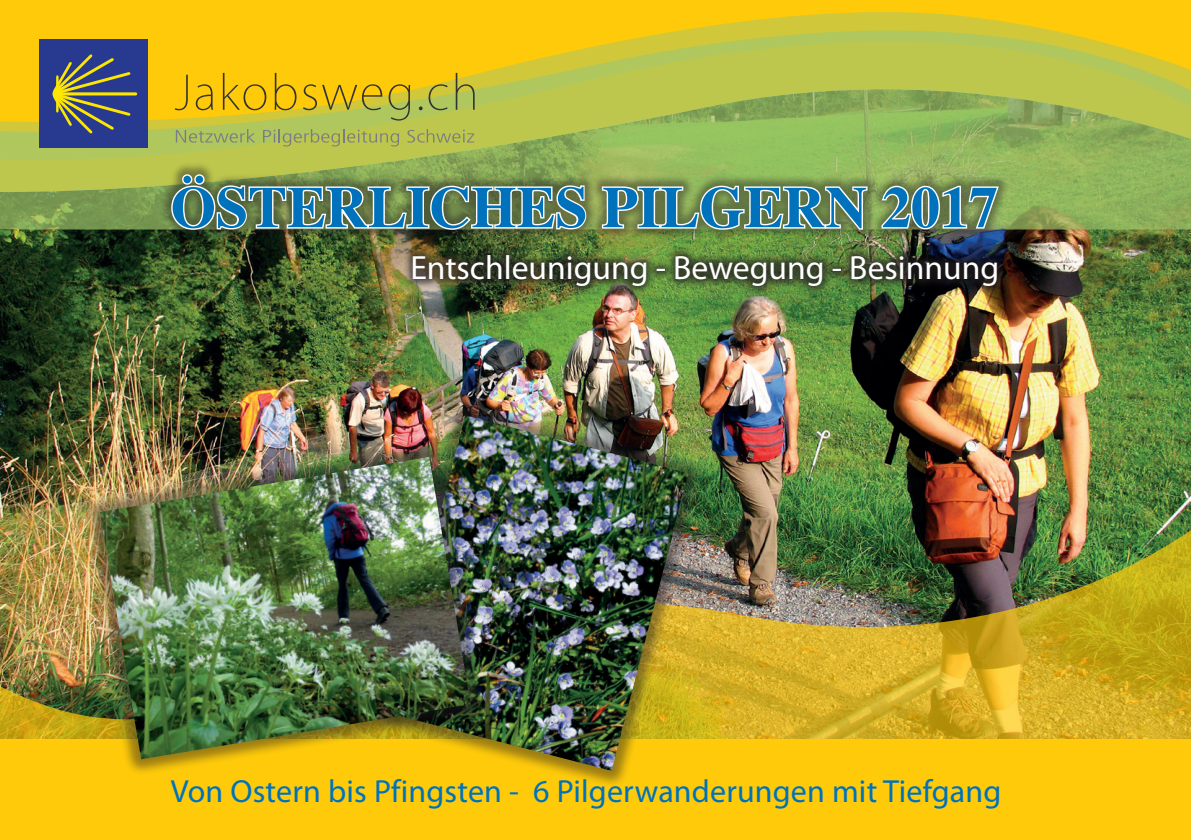
<style>
.page{position:relative;width:1191px;height:840px;background:#fff}
.page>*{position:absolute;margin:0;border:0;box-sizing:border-box;transform-origin:0 0}
.t1{font:700 58.2px "Times";color:#0072bc}
.t2{font:33.6px "Myriad Pro";color:#fff}
.t3{font:32px "Myriad Pro";letter-spacing:.005em;color:#0072bc}
</style>
<div class="page">
<img style="left:0;top:230px;width:1191px;height:287px">
<div style="left:0;top:0;width:1191px;height:17px;background:#feca0a"></div>
<svg style="left:0;top:17px;width:1191px;height:213px;background:#bdc041"></svg>
<img style="left:0;top:517px;width:1191px;height:221px">
<div style="left:0;top:738px;width:1191px;height:101px;background:#feca0a"></div>
<div style="left:371px;top:398px;width:334px;height:389px;background:#231f20;opacity:.45"></div>
<img style="left:388px;top:415px;width:300px;height:355px">
<div style="left:83px;top:439px;width:404px;height:336px;background:#231f20;opacity:.45"></div>
<img style="left:100px;top:456px;width:370px;height:302px">
<div style="left:160px;top:161px;width:850px;height:79px;background:#231f20;opacity:.45"></div>
<svg style="left:170px;top:172px;width:417px;height:59px"></svg>
<svg style="left:600px;top:184px;width:269px;height:47px"></svg>
<svg style="left:880px;top:184px;width:120px;height:47px"></svg>
<div style="left:403px;top:244px;width:604px;height:51px;background:#231f20;opacity:.75"></div>
<svg style="left:175px;top:75px;width:13px;height:35px"></svg>
<svg style="left:196px;top:84px;width:17px;height:26px"></svg>
<svg style="left:223px;top:73px;width:43px;height:37px;background:#e1b40f"></svg>
<svg style="left:275px;top:73px;width:21px;height:37px"></svg>
<svg style="left:303px;top:84px;width:79px;height:26px;background:#ceaf1d"></svg>
<svg style="left:388px;top:84px;width:22px;height:36px"></svg>
<svg style="left:419px;top:106px;width:3px;height:4px"></svg>
<svg style="left:428px;top:84px;width:20px;height:26px"></svg>
<svg style="left:456px;top:73px;width:18px;height:37px"></svg>
<svg style="left:176px;top:129px;width:79px;height:13px"></svg>
<svg style="left:263px;top:129px;width:136px;height:17px;background:#abb75b"></svg>
<svg style="left:407px;top:129px;width:67px;height:13px"></svg>
<div style="left:40px;top:40px;width:108px;height:108px;background:#273a8f"></div>
<hr style="left:53px;top:92px;width:84px;height:3px;background:#ffe601;border-radius:2px">
<svg style="left:52px;top:54px;width:79px;height:80px"></svg>
<hr style="left:56px;top:75px;width:3px;height:37px;background:#ffe601">
<h1 class="t1" style="left:171px;top:152px;width:829px">ÖSTERLICHES PILGERN 2017</h1>
<p class="t2" style="left:410px;top:247px;width:590px">Entschleunigung - Bewegung - Besinnung</p>
<p class="t3" style="left:171px;top:770px;width:832px">Von Ostern bis Pfingsten - 6 Pilgerwanderungen mit Tiefgang</p>
</div>
